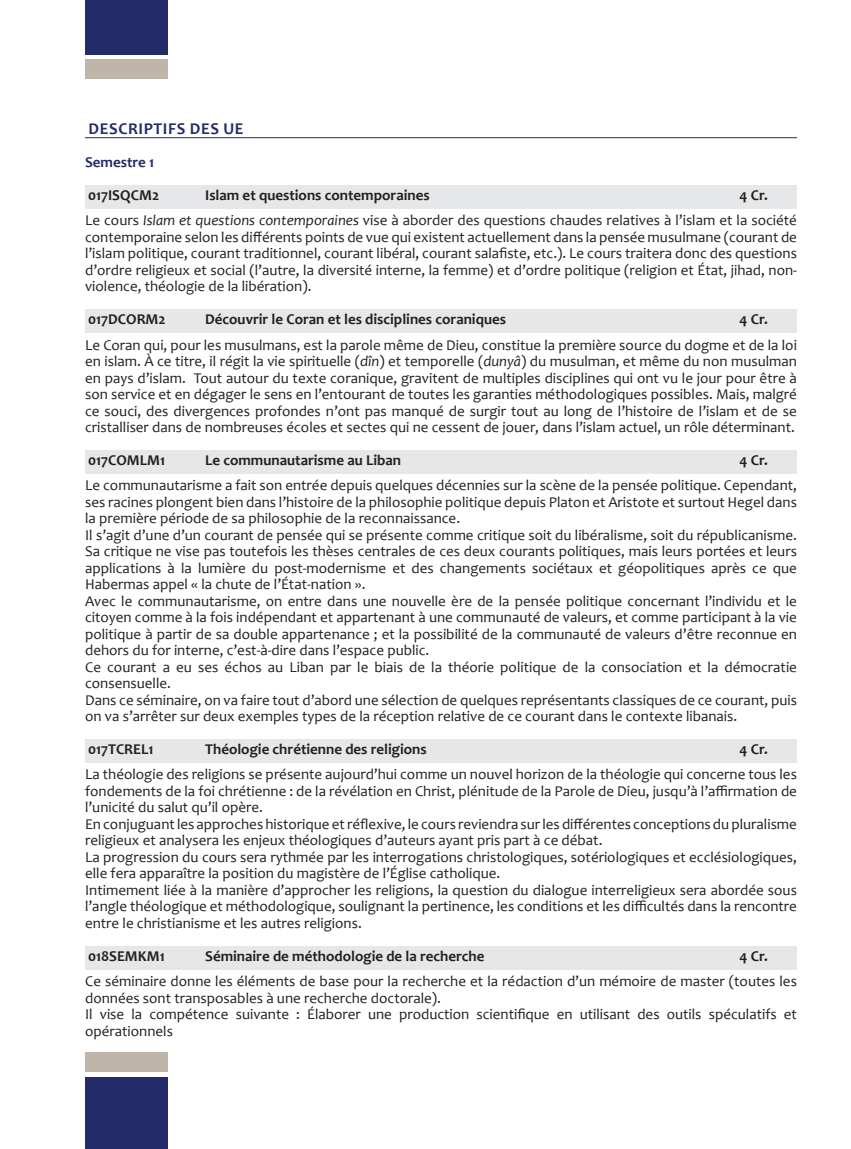
<style>
.page{position:relative;width:851px;height:1149px;background:#fff}
.page>*{position:absolute;margin:0;border:0;box-sizing:border-box;transform-origin:0 0}
.Title_Underline{font:700 16.5px "Candara";letter-spacing:.04em;color:#242b69}
.t1{font:15px/16.5px "Candara";color:#231f20;text-align:justify}
.RSyll{font:700 15px "Candara";color:#231f20}
.t2{font:700 15px "Candara";color:#242b69}
.s1{font-style:italic}
</style>
<div class="page">
<div style="left:85px;top:1076px;width:83px;height:72px;background:#242b69"></div>
<div style="left:85px;top:1051px;width:83px;height:19px;background:#bfb5a9"></div>
<div style="left:85px;top:60px;width:83px;height:19px;background:#bfb5a9"></div>
<div style="left:85px;top:0;width:83px;height:54px;background:#242b69"></div>
<hr style="left:85px;top:137px;width:711px;height:1px;background:#242b69">
<div style="left:85px;top:185px;width:711px;height:24px;background:#e6e7e9"></div>
<div style="left:85px;top:309px;width:711px;height:24px;background:#e6e7e9"></div>
<div style="left:85px;top:450px;width:711px;height:23px;background:#e6e7e9"></div>
<div style="left:85px;top:739px;width:711px;height:23px;background:#e6e7e9"></div>
<div style="left:85px;top:945px;width:711px;height:24px;background:#e6e7e9"></div>
<p class="Title_Underline" style="left:88px;top:119px;width:157px">DESCRIPTIFS DES UE</p>
<p class="t2" style="left:85px;top:153px;width:71px">Semestre 1</p>
<p class="RSyll" style="left:88px;top:186px;width:73px">017ISQCM2</p>
<p class="RSyll" style="left:205px;top:186px;width:226px">Islam et questions contemporaines</p>
<p class="RSyll" style="left:739px;top:186px;width:30px">4 Cr.</p>
<p class="t1" style="left:85px;top:212px;width:713px">Le cours <span class="s1">Islam et questions contemporaines</span> vise à aborder des questions chaudes relatives à l’islam et la société contemporaine selon les différents points de vue qui existent actuellement dans la pensée musulmane (courant de l’islam politique, courant traditionnel, courant libéral, courant salafiste, etc.). Le cours traitera donc des questions d’ordre religieux et social (l’autre, la diversité interne, la femme) et d’ordre politique (religion et État, jihad, non&shy;violence, théologie de la libération).</p>
<p class="RSyll" style="left:88px;top:310px;width:79px">017DCORM2</p>
<p class="RSyll" style="left:205px;top:310px;width:302px">Découvrir le Coran et les disciplines coraniques</p>
<p class="RSyll" style="left:739px;top:310px;width:30px">4 Cr.</p>
<p class="t1" style="left:85px;top:336px;width:713px">Le Coran qui, pour les musulmans, est la parole même de Dieu, constitue la première source du dogme et de la loi en islam. À ce titre, il régit la vie spirituelle (<span class="s1">dîn</span>) et temporelle (<span class="s1">dunyâ</span>) du musulman, et même du non musulman en pays d’islam. Tout autour du texte coranique, gravitent de multiples disciplines qui ont vu le jour pour être à son service et en dégager le sens en l’entourant de toutes les garanties méthodologiques possibles. Mais, malgré ce souci, des divergences profondes n’ont pas manqué de surgir tout au long de l’histoire de l’islam et de se cristalliser dans de nombreuses écoles et sectes qui ne cessent de jouer, dans l’islam actuel, un rôle déterminant.</p>
<p class="RSyll" style="left:88px;top:451px;width:78px">017COMLM1</p>
<p class="RSyll" style="left:205px;top:451px;width:197px">Le communautarisme au Liban</p>
<p class="RSyll" style="left:739px;top:451px;width:30px">4 Cr.</p>
<p class="t1" style="left:85px;top:477px;width:713px">Le communautarisme a fait son entrée depuis quelques décennies sur la scène de la pensée politique. Cependant, ses racines plongent bien dans l’histoire de la philosophie politique depuis Platon et Aristote et surtout Hegel dans la première période de sa philosophie de la reconnaissance.</p>
<p class="t1" style="left:85px;top:526px;width:713px">Il s’agit d’une d’un courant de pensée qui se présente comme critique soit du libéralisme, soit du républicanisme.<br>Sa critique ne vise pas toutefois les thèses centrales de ces deux courants politiques, mais leurs portées et leurs applications à la lumière du post-modernisme et des changements sociétaux et géopolitiques après ce que Habermas appel « la chute de l’État-nation ».</p>
<p class="t1" style="left:85px;top:592px;width:713px">Avec le communautarisme, on entre dans une nouvelle ère de la pensée politique concernant l’individu et le citoyen comme à la fois indépendant et appartenant à une communauté de valeurs, et comme participant à la vie politique à partir de sa double appartenance ; et la possibilité de la communauté de valeurs d’être reconnue en dehors du for interne, c’est-à-dire dans l’espace public.</p>
<p class="t1" style="left:85px;top:658px;width:713px">Ce courant a eu ses échos au Liban par le biais de la théorie politique de la consociation et la démocratie consensuelle.</p>
<p class="t1" style="left:85px;top:691px;width:713px">Dans ce séminaire, on va faire tout d’abord une sélection de quelques représentants classiques de ce courant, puis on va s’arrêter sur deux exemples types de la réception relative de ce courant dans le contexte libanais.</p>
<p class="RSyll" style="left:88px;top:740px;width:67px">017TCREL1</p>
<p class="RSyll" style="left:205px;top:740px;width:223px">Théologie chrétienne des religions</p>
<p class="RSyll" style="left:739px;top:740px;width:30px">4 Cr.</p>
<p class="t1" style="left:85px;top:766px;width:713px">La théologie des religions se présente aujourd’hui comme un nouvel horizon de la théologie qui concerne tous les fondements de la foi chrétienne : de la révélation en Christ, plénitude de la Parole de Dieu, jusqu’à l’affirmation de l’unicité du salut qu’il opère.</p>
<p class="t1" style="left:85px;top:815px;width:713px">En conjuguant les approches historique et réflexive, le cours reviendra sur les différentes conceptions du pluralisme religieux et analysera les enjeux théologiques d’auteurs ayant pris part à ce débat.</p>
<p class="t1" style="left:85px;top:848px;width:713px">La progression du cours sera rythmée par les interrogations christologiques, sotériologiques et ecclésiologiques, elle fera apparaître la position du magistère de l’Église catholique.</p>
<p class="t1" style="left:85px;top:881px;width:713px">Intimement liée à la manière d’approcher les religions, la question du dialogue interreligieux sera abordée sous l’angle théologique et méthodologique, soulignant la pertinence, les conditions et les difficultés dans la rencontre entre le christianisme et les autres religions.</p>
<p class="RSyll" style="left:88px;top:946px;width:78px">018SEMKM1</p>
<p class="RSyll" style="left:205px;top:946px;width:281px">Séminaire de méthodologie de la recherche</p>
<p class="RSyll" style="left:739px;top:946px;width:30px">4 Cr.</p>
<p class="t1" style="left:85px;top:972px;width:713px">Ce séminaire donne les éléments de base pour la recherche et la rédaction d’un mémoire de master (toutes les données sont transposables à une recherche doctorale).</p>
<p class="t1" style="left:85px;top:1005px;width:713px">Il vise la compétence suivante : Élaborer une production scientifique en utilisant des outils spéculatifs et opérationnels</p>
</div>
